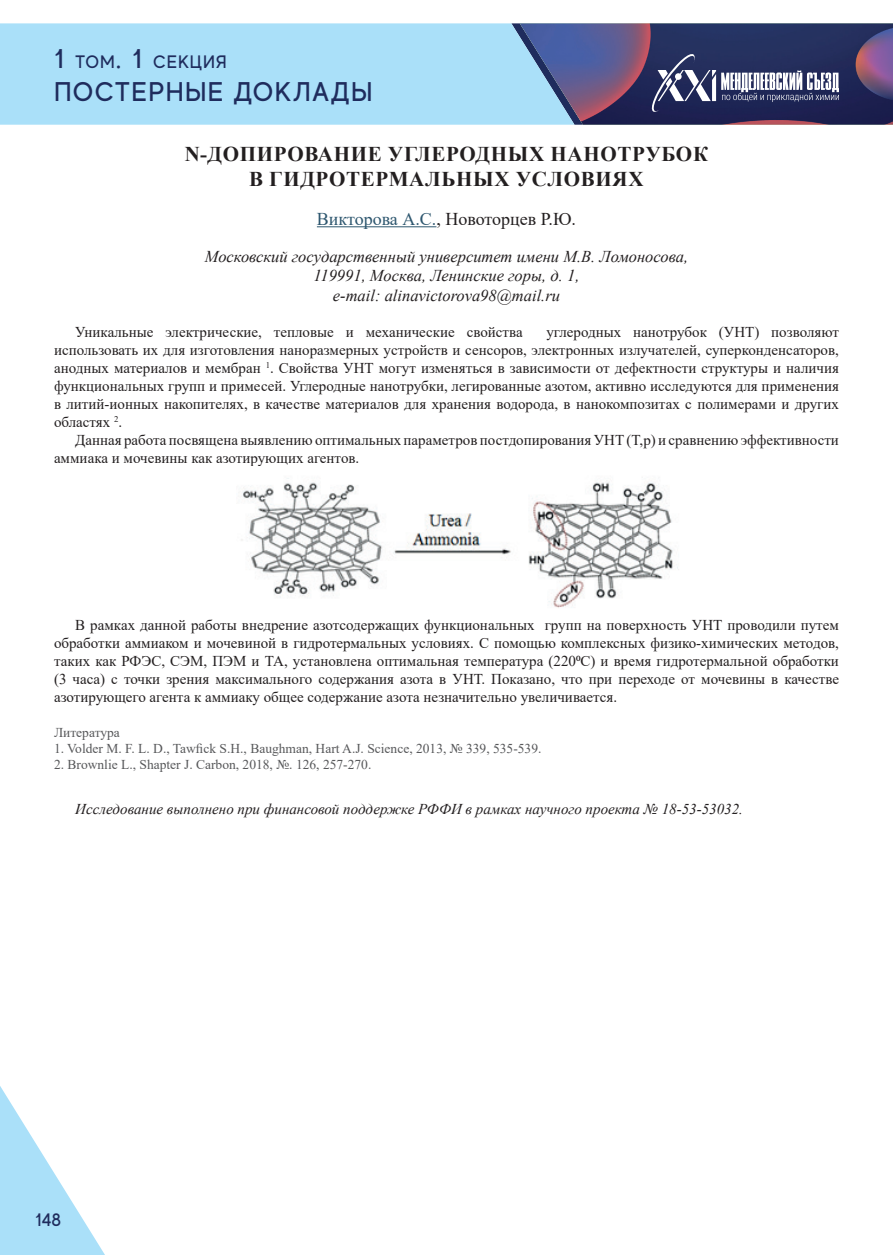
<style>
.page{position:relative;width:893px;height:1255px;background:#fff}
.page>*{position:absolute;margin:0;border:0;box-sizing:border-box;transform-origin:0 0}
.t1{font:500 27px "MADE Evolve Sans";letter-spacing:.05em;color:#1f2c5d}
.t2{font:700 21px/25.2px "Times New Roman";letter-spacing:.035em;color:#231f20;text-align:center}
.t3{font:18px "Times New Roman";color:#231f20}
.t4{font:500 18px "MADE Evolve Sans";letter-spacing:.05em;color:#1f2c5d}
.t5{font:italic 16.5px/19.8px "Times New Roman";color:#231f20;text-align:center}
.t6{font:15px/18px "Times New Roman";color:#231f20;text-align:justify}
.t7{font:italic 15px "Times New Roman";color:#231f20}
.t8{font:13.5px "Times New Roman";color:#57585a}
.s1{font-size:27px}
.s2{color:#2e576f}
</style>
<div class="page">
<div style="left:0;top:23px;width:511px;height:102px;background:#aae0f9"></div>
<svg style="left:0;top:1086px;width:105px;height:168px"></svg>
<svg style="left:511px;top:23px;width:382px;height:102px;background:#51557f"></svg>
<hr style="left:317px;top:226px;width:119px;height:1px;background:#2e576f">
<img style="left:241px;top:478px;width:438px;height:130px">
<p class="t4" style="left:54px;top:51px;width:174px"><span class="s1">1</span> ТОМ<span class="s1">. 1</span> СЕКЦИЯ</p>
<h1 class="t1" style="left:54px;top:74px;width:320px">ПОСТЕРНЫЕ ДОКЛАДЫ</h1>
<h2 class="t2" style="left:185px;top:141px;width:525px">N-ДОПИРОВАНИЕ УГЛЕРОДНЫХ НАНОТРУБОК<br>В ГИДРОТЕРМАЛЬНЫХ УСЛОВИЯХ</h2>
<p class="t3" style="left:317px;top:206px;width:261px"><span class="s2">Викторова А.С.</span>, Новоторцев Р.Ю.</p>
<p class="t5" style="left:205px;top:246px;width:485px">Московский государственный университет имени М.В. Ломоносова,<br>119991, Москва, Ленинские горы, д. 1,<br>e-mail: alinavictorova98@mail.ru</p>
<p class="t6" style="left:75px;top:323px;width:449px">Уникальные электрические, тепловые и механические свойства</p>
<p class="t6" style="left:54px;top:323px;width:786px;text-indent:492px">углеродных нанотрубок (УНТ) позволяют использовать их для изготовления наноразмерных устройств и сенсоров, электронных излучателей, суперконденсаторов, анодных материалов и мембран <sup>1</sup>. Свойства УНТ могут изменяться в зависимости от дефектности структуры и наличия функциональных групп и примесей. Углеродные нанотрубки, легированные азотом, активно исследуются для применения в литий-ионных накопителях, в качестве материалов для хранения водорода, в нанокомпозитах с полимерами и других областях <sup>2</sup>.</p>
<p class="t6" style="left:54px;top:431px;width:786px;text-indent:21px">Данная работа посвящена выявлению оптимальных параметров постдопирования УНТ (T,p) и сравнению эффективности аммиака и мочевины как азотирующих агентов.</p>
<p class="t6" style="left:54px;top:616px;width:786px;text-indent:21px">В рамках данной работы внедрение азотсодержащих функциональных групп на поверхность УНТ проводили путем обработки аммиаком и мочевиной в гидротермальных условиях. С помощью комплексных физико-химических методов, таких как РФЭС, СЭМ, ПЭМ и ТА, установлена оптимальная температура (220⁰С) и время гидротермальной обработки (3 часа) с точки зрения максимального содержания азота в УНТ. Показано, что при переходе от мочевины в качестве азотирующего агента к аммиаку общее содержание азота незначительно увеличивается.</p>
<p class="t8" style="left:54px;top:722px;width:67px">Литература</p>
<p class="t8" style="left:54px;top:738px;width:489px">1. Volder M. F. L. D., Tawfick S.H., Baughman, Hart A.J. Science, 2013, № 339, 535-539.</p>
<p class="t8" style="left:54px;top:755px;width:319px">2. Brownlie L., Shapter J. Carbon, 2018, №. 126, 257-270.</p>
<p class="t7" style="left:75px;top:798px;width:669px">Исследование выполнено при финансовой поддержке РФФИ в рамках научного проекта № 18-53-53032.</p>
<p class="t4" style="left:35px;top:1208px;width:27px">148</p>
</div>
